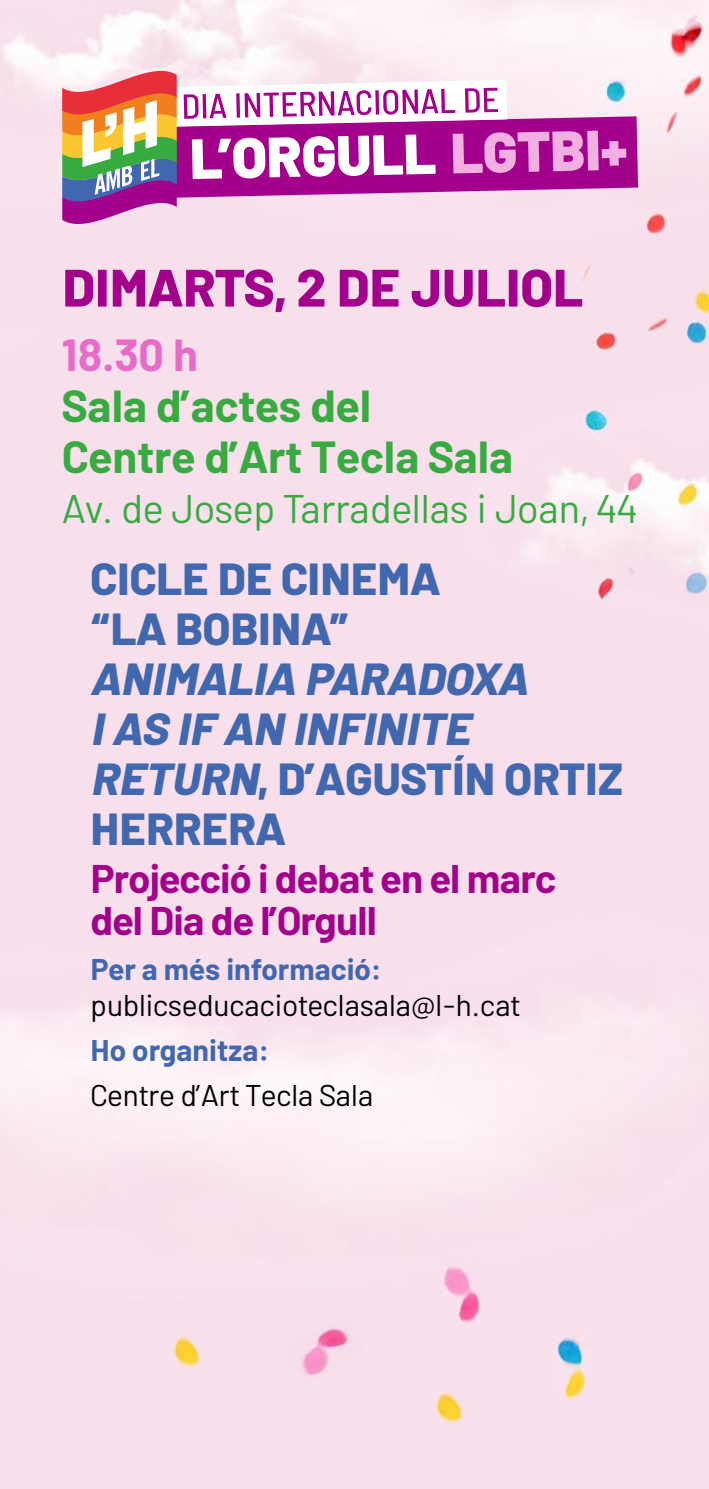
<style>
.page{position:relative;width:709px;height:1489px;background:#fff}
.page>*{position:absolute;margin:0;border:0;box-sizing:border-box;transform-origin:0 0}
.t1{font:800 52.5px "Barlow LH";color:#a3018b}
.t2{font:italic 800 45px/50px "Barlow LH";color:#4167af}
.t3{font:700 45px/50.8px "Barlow LH";color:#37aa40}
.t4{font:800 45px/50px "Barlow LH";color:#4167af}
.t5{font:700 45px "Barlow LH";color:#e76bc7}
.t6{font:700 40px/42.5px "Barlow LH";letter-spacing:-.02em;color:#a3018b}
.t7{font:40px "Barlow LH";color:#37aa40}
.t8{font:30px "Barlow LH";color:#000}
.t9{font:700 30px "Barlow LH";color:#4167af}
.s1{font-style:normal}
</style>
<div class="page">
<img style="left:0;top:0;width:709px;height:1488px">
<img style="left:165px;top:1330px;width:43px;height:39px">
<img style="left:439px;top:1258px;width:43px;height:72px">
<img style="left:282px;top:1314px;width:84px;height:71px">
<img style="left:427px;top:1385px;width:43px;height:40px">
<img style="left:550px;top:1330px;width:43px;height:71px">
<svg style="left:62px;top:71px;width:576px;height:153px"></svg>
<p class="t1" style="left:62px;top:248px;width:522px">DIMARTS, 2 DE JULIOL</p>
<p class="t5" style="left:62px;top:321px;width:137px">18.30 h</p>
<p class="t3" style="left:62px;top:376px;width:452px">Sala d’actes del<br>Centre d’Art Tecla Sala</p>
<p class="t7" style="left:62px;top:480px;width:576px">Av. de Josep Tarradellas i Joan, 44</p>
<p class="t4" style="left:91px;top:550px;width:351px">CICLE DE CINEMA “LA BOBINA”</p>
<p class="t2" style="left:91px;top:650px;width:534px">ANIMALIA PARADOXA<br>IAS IF AN INFINITE<br>RETURN<span class="s1">, D’AGUSTÍN ORTIZ<br>HERRERA</span></p>
<p class="t6" style="left:91px;top:853px;width:467px">Projecció i debat en el marc del Dia de l’Orgull</p>
<p class="t9" style="left:91px;top:946px;width:293px">Per a més informació:</p>
<p class="t8" style="left:91px;top:983px;width:431px">publicseducacioteclasala@l-h.cat</p>
<p class="t9" style="left:91px;top:1027px;width:180px">Ho organitza:</p>
<p class="t8" style="left:91px;top:1072px;width:284px">Centre d’Art Tecla Sala</p>
</div>
